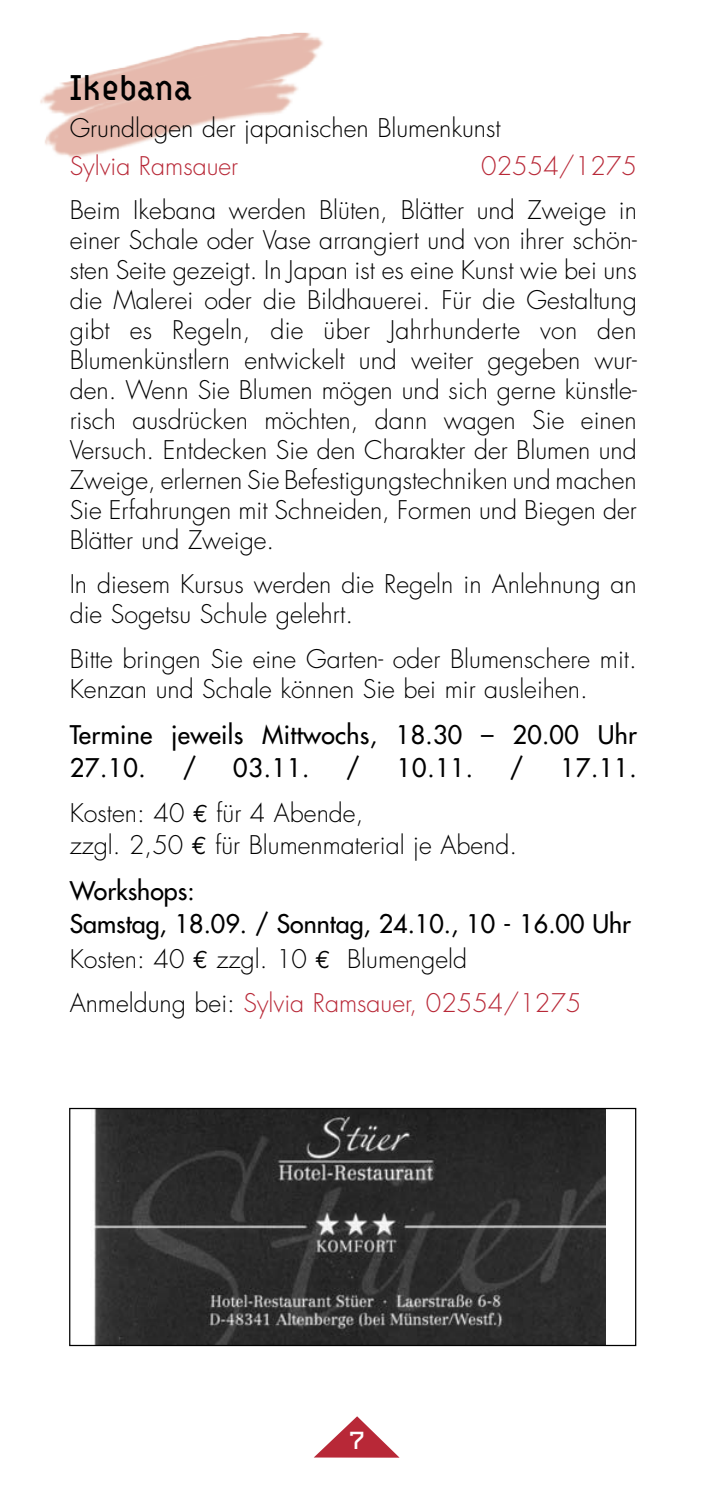
<style>
.page{position:relative;width:709px;height:1489px;background:#fff}
.page>*{position:absolute;margin:0;border:0;box-sizing:border-box;transform-origin:0 0}
.t1{font:35px "Hydrophilia Liquid";letter-spacing:.03em;color:#000}
.t2{font:27.5px "Hydrophilia Liquid";color:#fff}
.t3{font:300 25px/30px "Futura";color:#000}
.t4{font:25px/32.5px "Futura";letter-spacing:.01em;color:#000}
.t5{font:300 25px/44.2px "Futura";color:#b82837}
.s1{color:#000}
</style>
<div class="page">
<svg style="left:314px;top:1416px;width:85px;height:41px"></svg>
<img style="left:40px;top:32px;width:283px;height:126px">
<img style="left:91px;top:1109px;width:514px;height:234px">
<div style="left:69px;top:1107px;width:567px;height:238px;border:1px solid #000"></div>
<h1 class="t1" style="left:70px;top:71px;width:123px">Ikebana</h1>
<p class="t3" style="left:70px;top:114px;width:432px">Grundlagen der japanischen Blumenkunst</p>
<p class="t5" style="left:70px;top:144px;width:170px">Sylvia Ramsauer</p>
<p class="t5" style="left:481px;top:144px;width:157px">02554/1275</p>
<p class="t3" style="left:70px;top:195px;width:569px;text-align:justify">Beim Ikebana werden Blüten, Blätter und Zweige in einer Schale oder Vase arrangiert und von ihrer schön&shy;sten Seite gezeigt. In Japan ist es eine Kunst wie bei uns die Malerei oder die Bildhauerei. Für die Gestaltung gibt es Regeln, die über Jahrhunderte von den Blumenkünstlern entwickelt und weiter gegeben wur&shy;den. Wenn Sie Blumen mögen und sich gerne künstle&shy;risch ausdrücken möchten, dann wagen Sie einen Versuch. Entdecken Sie den Charakter der Blumen und Zweige, erlernen Sie Befestigungstechniken und machen Sie Erfahrungen mit Schneiden, Formen und Biegen der Blätter und Zweige.</p>
<p class="t3" style="left:70px;top:570px;width:568px">In diesem Kursus werden die Regeln in Anlehnung an die Sogetsu Schule gelehrt.</p>
<p class="t3" style="left:70px;top:644px;width:569px">Bitte bringen Sie eine Garten- oder Blumenschere mit.<br>Kenzan und Schale können Sie bei mir ausleihen.</p>
<p class="t4" style="left:70px;top:719px;width:569px">Termine jeweils Mittwochs, 18.30 – 20.00 Uhr<br>27.10.</p>
<p class="t4" style="left:183px;top:751px;width:15px">/</p>
<p class="t4" style="left:233px;top:751px;width:78px">03.11.</p>
<p class="t4" style="left:346px;top:751px;width:15px">/</p>
<p class="t4" style="left:397px;top:751px;width:78px">10.11.</p>
<p class="t4" style="left:510px;top:751px;width:15px">/</p>
<p class="t4" style="left:560px;top:751px;width:78px">17.11.</p>
<p class="t3" style="left:70px;top:798px;width:116px">Kosten: 40</p>
<p class="t3" style="left:216px;top:798px;width:148px">für 4 Abende,</p>
<p class="t3" style="left:70px;top:830px;width:115px">zzgl. 2,50</p>
<p class="t3" style="left:215px;top:830px;width:303px">für Blumenmaterial je Abend.</p>
<p class="t4" style="left:70px;top:874px;width:563px">Workshops:<br>Samstag, 18.09. / Sonntag, 24.10., 10 - 16.00 Uhr</p>
<p class="t3" style="left:70px;top:944px;width:116px">Kosten: 40</p>
<p class="t3" style="left:216px;top:944px;width:92px">zzgl. 10</p>
<p class="t5" style="left:70px;top:937px;width:513px;text-indent:277px"><span class="s1">Blumengeld<br>Anmeldung bei:</span> Sylvia Ramsauer, 02554/1275</p>
<p class="t2" style="left:349px;top:1425px;width:19px">7</p>
</div>
